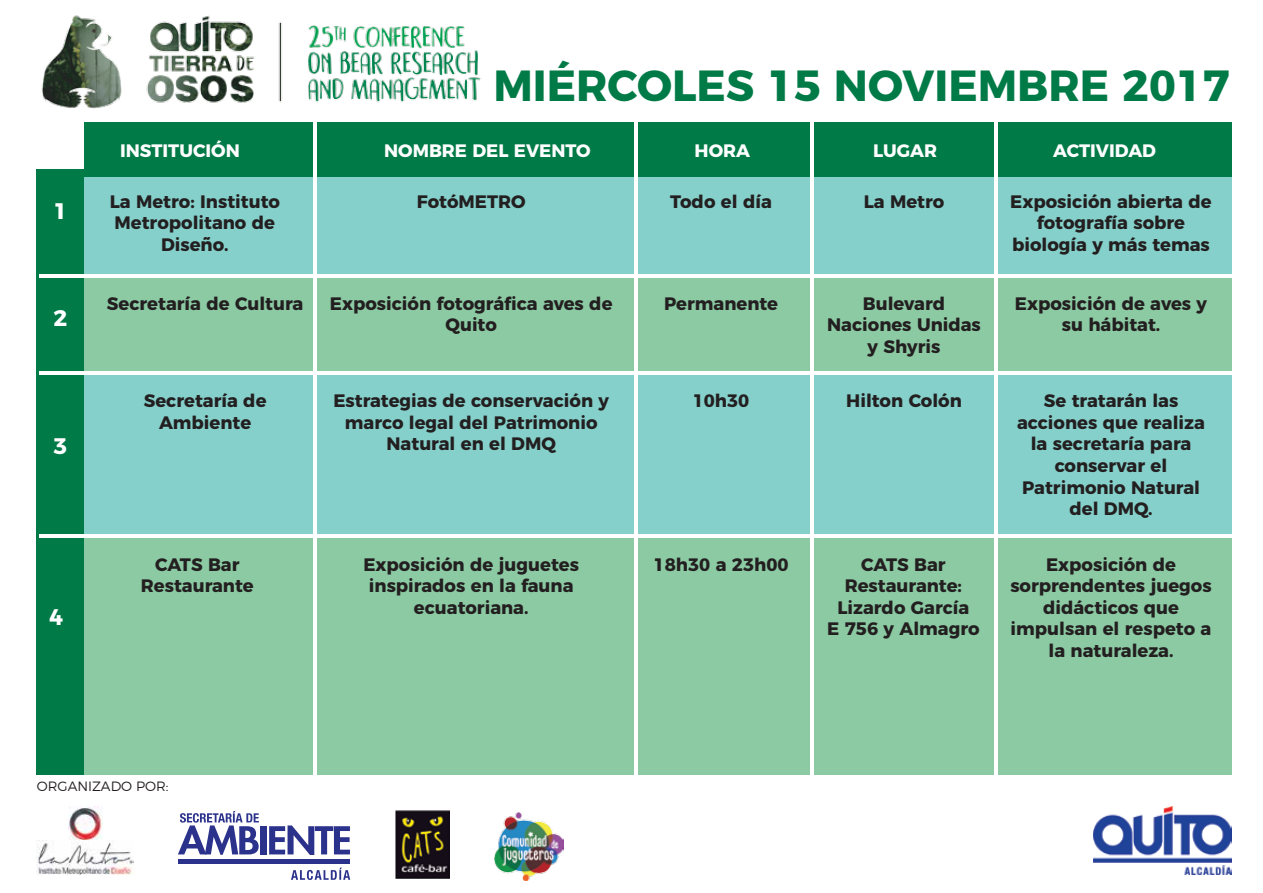
<style>
.page{position:relative;width:1263px;height:893px;background:#fff}
.page>*{position:absolute;margin:0;border:0;box-sizing:border-box;transform-origin:0 0}
.t1{font:700 43.5px "Montserrat";color:#007a46}
.t2{font:700 22.5px "Montserrat";color:#fff}
.t3{font:700 18px/21.6px "Montserrat";color:#231f20;text-align:center}
.t4{font:700 18px "Montserrat";color:#fff}
.t5{font:300 13.5px "Montserrat";color:#231f20}
</style>
<div class="page">
<div style="left:84px;top:169px;width:1148px;height:605px;background:#85d0ca"></div>
<div style="left:37px;top:276px;width:1195px;height:96px;background:#8bcaa3"></div>
<div style="left:37px;top:538px;width:1195px;height:236px;background:#8bcaa3"></div>
<div style="left:84px;top:122px;width:1148px;height:54px;background:#007a46"></div>
<img style="left:41px;top:15px;width:440px;height:94px">
<div style="left:37px;top:169px;width:47px;height:605px;background:#007a46"></div>
<hr style="left:39px;top:274px;width:1193px;height:4px;background:#fff">
<hr style="left:39px;top:371px;width:1193px;height:3px;background:#fff">
<hr style="left:39px;top:534px;width:1193px;height:4px;background:#fff">
<img style="left:1093px;top:807px;width:139px;height:67px">
<hr style="left:313px;top:122px;width:4px;height:652px;background:#fff">
<hr style="left:634px;top:122px;width:3px;height:652px;background:#fff">
<hr style="left:810px;top:122px;width:4px;height:652px;background:#fff">
<hr style="left:994px;top:122px;width:4px;height:652px;background:#fff">
<img style="left:68px;top:807px;width:34px;height:33px">
<img style="left:37px;top:840px;width:97px;height:34px">
<svg style="left:291px;top:868px;width:59px;height:12px"></svg>
<div style="left:178px;top:859px;width:25px;height:5px;background:#2b328c"></div>
<div style="left:276px;top:859px;width:25px;height:5px;background:#2b328c"></div>
<div style="left:301px;top:859px;width:25px;height:5px;background:#2b328c"></div>
<div style="left:325px;top:859px;width:25px;height:5px;background:#2b328c"></div>
<div style="left:252px;top:859px;width:25px;height:5px;background:#2b328c"></div>
<div style="left:203px;top:859px;width:25px;height:5px;background:#2b328c"></div>
<div style="left:228px;top:859px;width:24px;height:5px;background:#2b328c"></div>
<svg style="left:178px;top:811px;width:81px;height:44px"></svg>
<div style="left:260px;top:826px;width:6px;height:28px;background:#2b328c"></div>
<svg style="left:269px;top:825px;width:81px;height:30px"></svg>
<img style="left:395px;top:811px;width:54px;height:68px">
<img style="left:494px;top:812px;width:70px;height:68px">
<h1 class="t1" style="left:493px;top:50px;width:738px">MIÉRCOLES 15 NOVIEMBRE 2017</h1>
<p class="t2" style="left:53px;top:193px;width:15px">1</p>
<p class="t2" style="left:53px;top:300px;width:15px">2</p>
<p class="t2" style="left:53px;top:427px;width:15px">3</p>
<p class="t2" style="left:49px;top:598px;width:15px">4</p>
<p class="t4" style="left:120px;top:135px;width:121px">INSTITUCIÓN</p>
<p class="t4" style="left:384px;top:135px;width:208px">NOMBRE DEL EVENTO</p>
<p class="t4" style="left:695px;top:135px;width:57px">HORA</p>
<p class="t4" style="left:873px;top:135px;width:66px">LUGAR</p>
<p class="t4" style="left:1053px;top:135px;width:104px">ACTIVIDAD</p>
<p class="t3" style="left:110px;top:189px;width:172px">La Metro: Instituto<br>Metropolitano de<br>Diseño.</p>
<p class="t3" style="left:417px;top:189px;width:110px">FotóMETRO</p>
<p class="t3" style="left:670px;top:189px;width:103px">Todo el día</p>
<p class="t3" style="left:864px;top:189px;width:82px">La Metro</p>
<p class="t3" style="left:1010px;top:189px;width:203px">Exposición abierta de fotografía sobre biología y más temas</p>
<p class="t3" style="left:107px;top:291px;width:198px">Secretaría de Cultura</p>
<p class="t3" style="left:330px;top:291px;width:284px">Exposición fotográfica aves de<br>Quito</p>
<p class="t3" style="left:664px;top:291px;width:116px">Permanente</p>
<p class="t3" style="left:827px;top:291px;width:155px">Bulevard<br>Naciones Unidas y Shyris</p>
<p class="t3" style="left:1015px;top:291px;width:194px">Exposición de aves y su hábitat.</p>
<p class="t3" style="left:144px;top:389px;width:124px">Secretaría de<br>Ambiente</p>
<p class="t3" style="left:333px;top:389px;width:277px">Estrategias de conservación y marco legal del Patrimonio<br>Natural en el DMQ</p>
<p class="t3" style="left:693px;top:389px;width:58px">10h30</p>
<p class="t3" style="left:846px;top:389px;width:117px">Hilton Colón</p>
<p class="t3" style="left:1017px;top:389px;width:189px">Se tratarán las acciones que realiza la secretaría para conservar el<br>Patrimonio Natural del DMQ.</p>
<p class="t3" style="left:141px;top:552px;width:114px">CATS Bar<br>Restaurante</p>
<p class="t3" style="left:363px;top:552px;width:217px">Exposición de juguetes inspirados en la fauna ecuatoriana.</p>
<p class="t3" style="left:654px;top:552px;width:136px">18h30 a 23h00</p>
<p class="t3" style="left:827px;top:552px;width:154px">CATS Bar<br>Restaurante:<br>Lizardo García<br>E 756 y Almagro</p>
<p class="t3" style="left:1010px;top:552px;width:203px">Exposición de sorprendentes juegos didácticos que impulsan el respeto a la naturaleza.</p>
<p class="t5" style="left:37px;top:776px;width:133px">ORGANIZADO POR:</p>
</div>
